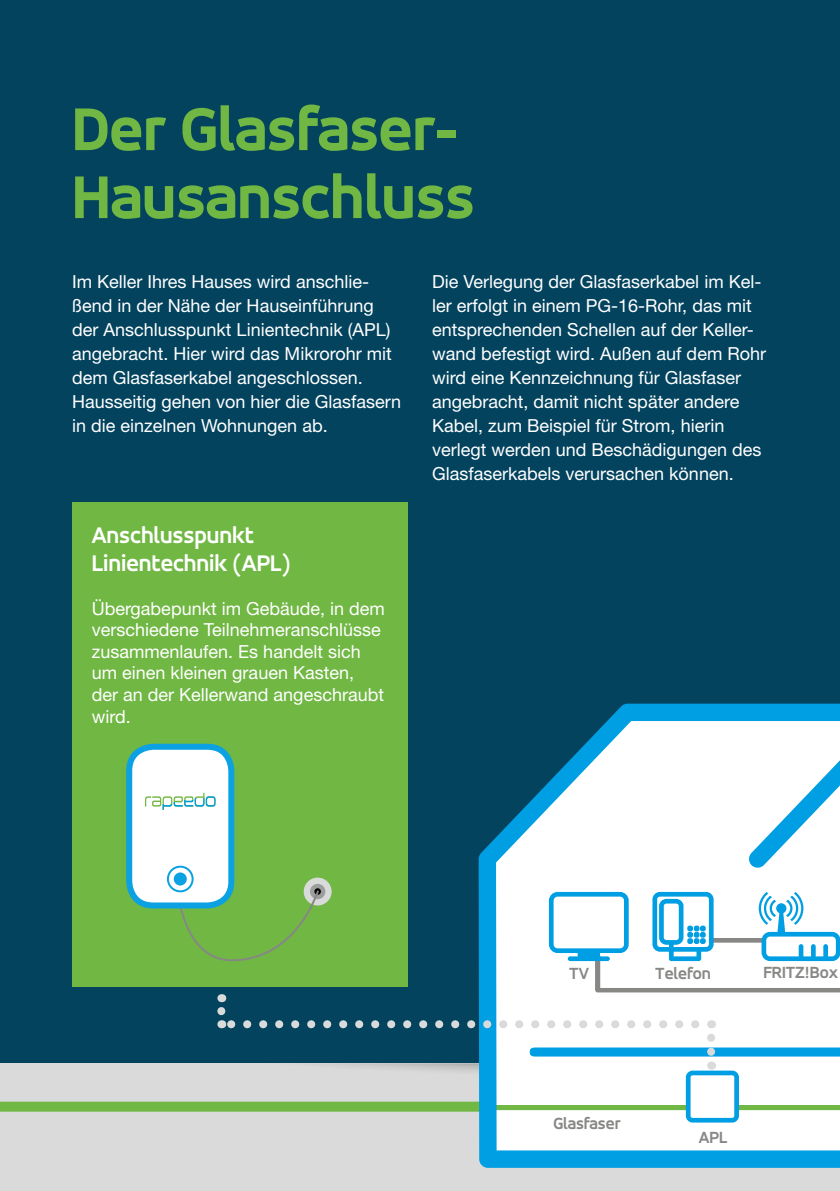
<style>
.page{position:relative;width:840px;height:1191px;background:#fff}
.page>*{position:absolute;margin:0;border:0;box-sizing:border-box;transform-origin:0 0}
.t1{font:800 64px/68px "Accord Alternate";color:#70b743}
.t2{font:700 24px/28.8px "Accord Alternate";color:#fff}
.t3{font:18px/24px "Helvetica Neue LT Std";color:#fff}
.t4{font:700 17.2px "Accord Alternate";color:#878786}
</style>
<div class="page">
<div style="left:0;top:0;width:839px;height:1191px;background:#03435e"></div>
<div style="left:72px;top:502px;width:336px;height:484px;background:#70b743"></div>
<div style="left:303px;top:877px;width:28px;height:28px;background:#d9dada;border-radius:50%"></div>
<div style="left:310px;top:883px;width:15px;height:16px;background:#9c9d9d;border-radius:50%"></div>
<div style="left:314px;top:888px;width:7px;height:6px;background:#000;border-radius:50%"></div>
<svg style="left:169px;top:845px;width:150px;height:116px"></svg>
<div style="left:129px;top:746px;width:102px;height:159px;background:#fff;border-radius:24px"></div>
<div style="left:126px;top:743px;width:108px;height:165px;border:6px solid #0ba1e2;border-radius:24px"></div>
<div style="left:167px;top:865px;width:26px;height:27px;border:2px solid #0ba1e2;border-radius:50%"></div>
<div style="left:174px;top:872px;width:13px;height:13px;background:#0ba1e2;border-radius:50%"></div>
<svg style="left:145px;top:792px;width:70px;height:18px"></svg>
<div style="left:0;top:1063px;width:839px;height:128px;background:#dadada"></div>
<div style="left:0;top:1101px;width:485px;height:10px;background:#70b743"></div>
<svg style="left:478px;top:703px;width:361px;height:464px;background:#b9dbea"></svg>
<svg style="left:217px;top:994px;width:8px;height:17px"></svg>
<svg style="left:229px;top:1020px;width:610px;height:102px"></svg>
<h1 class="t1" style="left:72px;top:95px;width:403px">Der Glasfaser-<br>Hausanschluss</h1>
<p class="t3" style="left:72px;top:269px;width:330px">Im Keller Ihres Hauses wird anschlie&shy;ßend in der Nähe der Hauseinführung der Anschlusspunkt Linientechnik (APL) angebracht. Hier wird das Mikrorohr mit dem Glasfaserkabel angeschlossen.<br>Hausseitig gehen von hier die Glasfasern in die einzelnen Wohnungen ab.</p>
<p class="t3" style="left:432px;top:269px;width:335px">Die Verlegung der Glasfaserkabel im Kel&shy;ler erfolgt in einem PG-16-Rohr, das mit entsprechenden Schellen auf der Keller&shy;wand befestigt wird. Außen auf dem Rohr wird eine Kennzeichnung für Glasfaser angebracht, damit nicht später andere Kabel, zum Beispiel für Strom, hierin verlegt werden und Beschädigungen des Glasfaserkabels verursachen können.</p>
<h2 class="t2" style="left:92px;top:520px;width:200px">Anschlusspunkt<br>Linientechnik (APL)</h2>
<p class="t3" style="left:92px;top:597px;width:294px;line-height:21.6px">Übergabepunkt im Gebäude, in dem verschiedene Teilnehmeranschlüsse zusammenlaufen. Es handelt sich um einen kleinen grauen Kasten,<br>der an der Kellerwand angeschraubt wird.</p>
<p class="t4" style="left:569px;top:963px;width:21px">TV</p>
<p class="t4" style="left:654px;top:963px;width:57px">Telefon</p>
<p class="t4" style="left:763px;top:962px;width:76px">FRITZ!Box</p>
<p class="t4" style="left:553px;top:1113px;width:69px">Glasfaser</p>
<p class="t4" style="left:698px;top:1127px;width:30px">APL</p>
</div>
